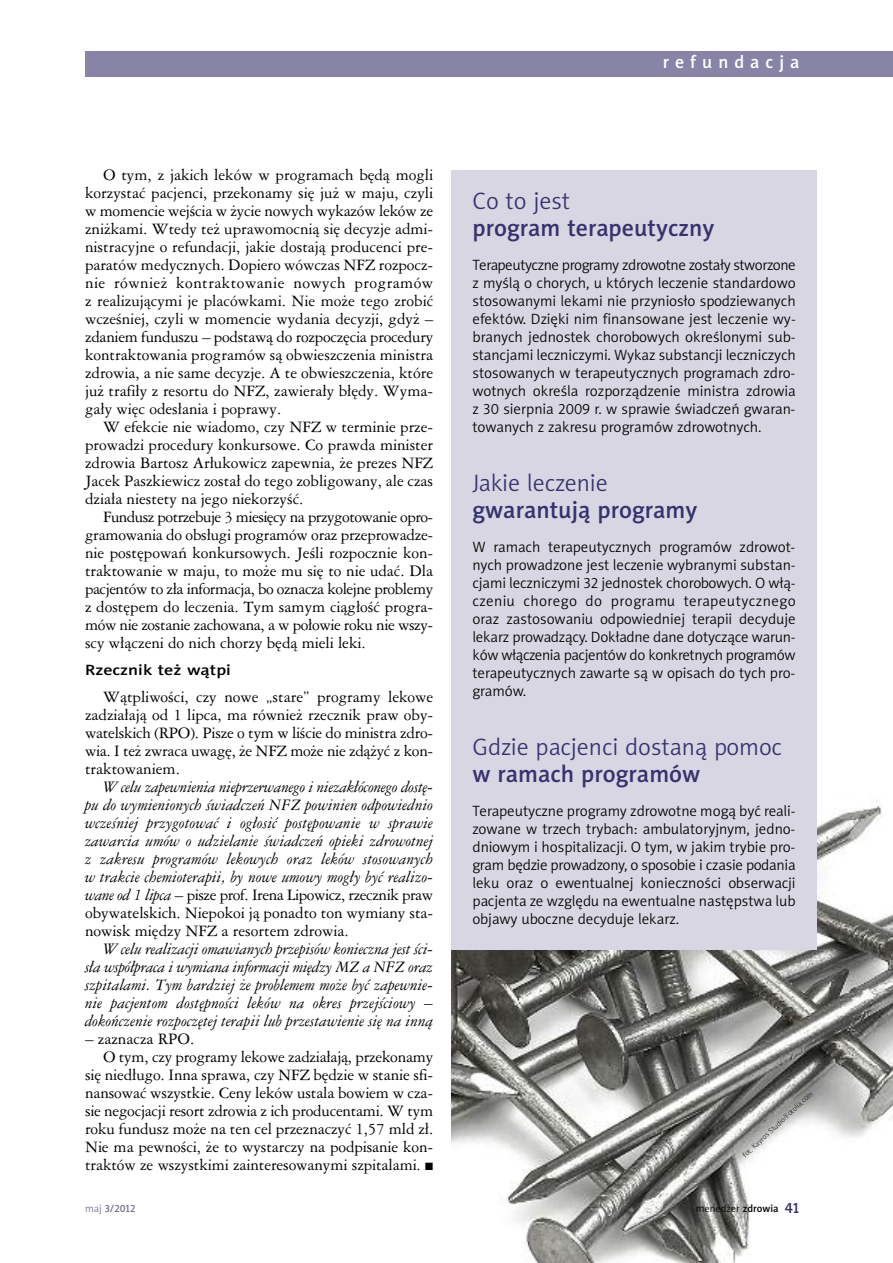
<style>
.page{position:relative;width:893px;height:1263px;background:#fff}
.page>*{position:absolute;margin:0;border:0;box-sizing:border-box;transform-origin:0 0}
.t1{font:24px "Naomi Sans EFNPS Medium";color:#36326d}
.t2{font:24px "Naomi Sans EFNPS Light";color:#36326d}
.t3{font:18px "Naomi Sans EFNPS Medium";letter-spacing:.335em;color:#fff}
.t4{font:15px/18px "Ameri Garmnd PL";letter-spacing:-.005em;color:#000;text-align:justify}
.t5{font:15px/18px "Naomi Sans EFNPS Light";color:#000;text-align:justify}
.t6{font:italic 15px/18px "Ameri Garmnd PL";color:#000;text-align:justify}
.t7{font:15px "Naomi Sans EFNPS Medium";color:#000;scale:1.2 1}
.t8{font:10.5px "Naomi Sans EFNPS Light";color:#000}
.t9{font:10.5px "Naomi Sans EFNPS Medium";color:#727099}
.t10{font:7.5px "Naomi Sans EFNPS Thin";color:#000}
.s1{font-style:normal}
.s2{font-family:"Naomi Sans EFNPS Light"}
.s3{font-family:"Naomi Sans EFNPS Medium"}
.s4{font-family:"Naomi Sans EFNPS Medium";font-size:15px;color:#36326d}
</style>
<div class="page">
<div style="left:85px;top:51px;width:808px;height:26px;background:#8784a8"></div>
<img style="left:451px;top:801px;width:442px;height:462px">
<div style="left:451px;top:170px;width:366px;height:780px;background:#d7d6e2"></div>
<p class="t3" style="left:663px;top:55px;width:138px">refundacja</p>
<p class="t4" style="left:85px;top:166px;width:350px;text-indent:18px">O tym, z jakich leków w programach będą mogli korzystać pacjenci, przekonamy się już w maju, czyli w momencie wejścia w życie nowych wykazów leków ze zniżkami. Wtedy też uprawomocnią się decyzje admi&shy;nistracyjne o refundacji, jakie dostają producenci pre&shy;paratów medycznych. Dopiero wówczas NFZ rozpocz&shy;nie również kontraktowanie nowych programów z realizującymi je placówkami. Nie może tego zrobić wcześniej, czyli w momencie wydania decyzji, gdyż – zdaniem funduszu – podstawą do rozpoczęcia procedury kontraktowania programów są obwieszczenia ministra zdrowia, a nie same decyzje. A te obwieszczenia, które już trafiły z resortu do NFZ, zawierały błędy. Wyma&shy;gały więc odesłania i poprawy.</p>
<p class="t4" style="left:85px;top:418px;width:350px;text-indent:18px">W efekcie nie wiadomo, czy NFZ w terminie prze&shy;prowadzi procedury konkursowe. Co prawda minister zdrowia Bartosz Arłukowicz zapewnia, że prezes NFZ Jacek Paszkiewicz został do tego zobligowany, ale czas działa niestety na jego niekorzyść.</p>
<p class="t4" style="left:85px;top:508px;width:350px;text-indent:18px">Fundusz potrzebuje 3 miesięcy na przygotowanie opro&shy;gramowania do obsługi programów oraz przeprowadze&shy;nie postępowań konkursowych. Jeśli rozpocznie kon&shy;traktowanie w maju, to może mu się to nie udać. Dla pacjentów to zła informacja, bo oznacza kolejne problemy z dostępem do leczenia. Tym samym ciągłość progra&shy;mów nie zostanie zachowana, a w połowie roku nie wszy&shy;scy włączeni do nich chorzy będą mieli leki.</p>
<p class="t7" style="left:85px;top:664px;width:123px">Rzecznik też wątpi</p>
<p class="t4" style="left:85px;top:688px;width:350px;text-indent:18px">Wątpliwości, czy nowe „stare” programy lekowe zadziałają od 1 lipca, ma również rzecznik praw oby&shy;watelskich (RPO). Pisze o tym w liście do ministra zdro&shy;wia. I też zwraca uwagę, że NFZ może nie zdążyć z kon&shy;traktowaniem.</p>
<p class="t6" style="left:85px;top:778px;width:350px;text-indent:18px">W celu zapewnienia nieprzerwanego i niezakłóconego dostę&shy;pu do wymienionych świadczeń NFZ powinien odpowiednio wcześniej przygotować i ogłosić postępowanie w sprawie zawarcia umów o udzielanie świadczeń opieki zdrowotnej z zakresu programów lekowych oraz leków stosowanych w trakcie chemioterapii, by nowe umowy mogły być realizo&shy;wane od 1 lipca <span class="s1">– pisze prof. Irena Lipowicz, rzecznik praw obywatelskich. Niepokoi ją ponadto ton wymiany sta&shy;nowisk między NFZ a resortem zdrowia.</span></p>
<p class="t6" style="left:85px;top:940px;width:350px;text-indent:18px">W celu realizacji omawianych przepisów konieczna jest ści&shy;sła współpraca i wymiana informacji między MZ a NFZ oraz szpitalami. Tym bardziej że problemem może być zapewnie&shy;nie pacjentom dostępności leków na okres przejściowy – dokończenie rozpoczętej terapii lub przestawienie się na inną</p>
<p class="t4" style="left:85px;top:1030px;width:111px">– zaznacza RPO.</p>
<p class="t4" style="left:103px;top:1048px;width:332px">O tym, czy programy lekowe zadziałają, przekonamy</p>
<p class="t4" style="left:85px;top:1066px;width:350px">się niedługo. Inna sprawa, czy NFZ będzie w stanie sfi-</p>
<p class="t4" style="left:85px;top:1084px;width:350px">nansować wszystkie. Ceny leków ustala bowiem w cza-</p>
<p class="t4" style="left:85px;top:1102px;width:350px">sie negocjacji resort zdrowia z ich producentami. W tym</p>
<p class="t4" style="left:85px;top:1120px;width:350px">roku fundusz może na ten cel przeznaczyć 1,57 mld zł.</p>
<p class="t4" style="left:85px;top:1138px;width:350px">Nie ma pewności, że to wystarczy na podpisanie kon-</p>
<p class="t4" style="left:85px;top:1156px;width:337px">traktów ze wszystkimi zainteresowanymi szpitalami.</p>
<p class="t9" style="left:85px;top:1204px;width:52px"><span class="s2">maj</span> 3/2012</p>
<p class="t8" style="left:696px;top:1204px;width:105px">menedżer <span class="s3">zdrowia</span> <span class="s4">41</span></p>
<h1 class="t2" style="left:472px;top:191px;width:99px">Co to jest</h1>
<h1 class="t1" style="left:472px;top:218px;width:243px">program terapeutyczny</h1>
<p class="t5" style="left:472px;top:257px;width:325px">Terapeutyczne programy zdrowotne zostały stworzone z myślą o chorych, u których leczenie standardowo stosowanymi lekami nie przyniosło spodziewanych efektów. Dzięki nim finansowane jest leczenie wy&shy;branych jednostek chorobowych określonymi sub&shy;stancjami leczniczymi. Wykaz substancji leczniczych stosowanych w terapeutycznych programach zdro&shy;wotnych określa rozporządzenie ministra zdrowia z 30 sierpnia 2009 r. w sprawie świadczeń gwaran&shy;towanych z zakresu programów zdrowotnych.</p>
<h1 class="t2" style="left:472px;top:473px;width:137px">Jakie leczenie</h1>
<h1 class="t1" style="left:472px;top:500px;width:226px">gwarantują programy</h1>
<p class="t5" style="left:472px;top:539px;width:325px">W ramach terapeutycznych programów zdrowot&shy;nych prowadzone jest leczenie wybranymi substan&shy;cjami leczniczymi 32 jednostek chorobowych. O włą&shy;czeniu chorego do programu terapeutycznego oraz zastosowaniu odpowiedniej terapii decyduje lekarz prowadzący. Dokładne dane dotyczące warun&shy;ków włączenia pacjentów do konkretnych programów terapeutycznych zawarte są w opisach do tych pro&shy;gramów.</p>
<h1 class="t2" style="left:472px;top:737px;width:311px">Gdzie pacjenci dostaną pomoc</h1>
<h1 class="t1" style="left:472px;top:764px;width:229px">w ramach programów</h1>
<p class="t5" style="left:472px;top:803px;width:325px">Terapeutyczne programy zdrowotne mogą być reali&shy;zowane w trzech trybach: ambulatoryjnym, jedno&shy;dniowym i hospitalizacji. O tym, w jakim trybie pro&shy;gram będzie prowadzony, o sposobie i czasie podania leku oraz o ewentualnej konieczności obserwacji pacjenta ze względu na ewentualne następstwa lub objawy uboczne decyduje lekarz.</p>
<p class="t10" style="left:742px;top:1154px;width:95px;rotate:-43deg">fot. Kayros Studio/Fotolia.com</p>
</div>
